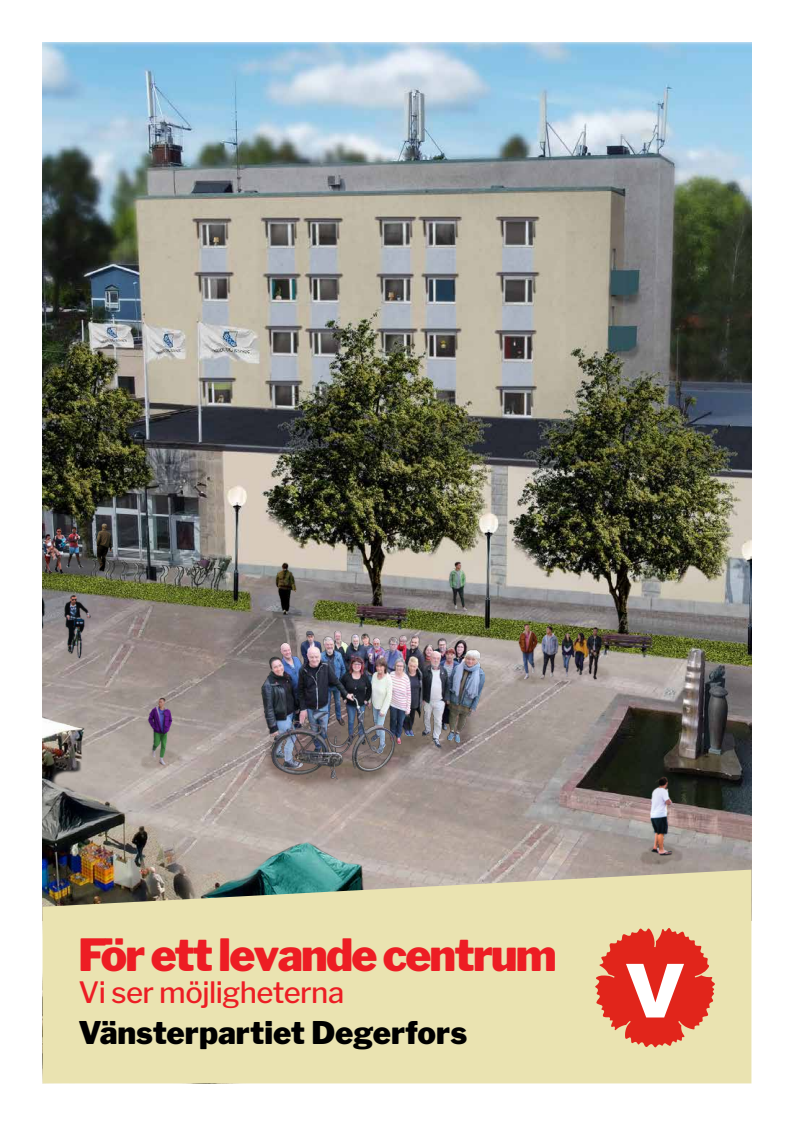
<style>
.page{position:relative;width:794px;height:1126px;background:#fff}
.page>*{position:absolute;margin:0;border:0;box-sizing:border-box;transform-origin:0 0}
.t1{font:900 44px "Libre Franklin";letter-spacing:-.04em;color:#ed1d24}
.t2{font:900 31px "Libre Franklin";color:#000}
.t3{font:500 29.2px "Libre Franklin";letter-spacing:-.015em;color:#ed1d24}
</style>
<div class="page">
<img style="left:43px;top:43px;width:708px;height:826px">
<img style="left:43px;top:712px;width:382px;height:157px">
<img style="left:138px;top:744px;width:47px;height:31px">
<img style="left:638px;top:840px;width:46px;height:29px">
<img style="left:444px;top:594px;width:33px;height:22px">
<img style="left:270px;top:602px;width:34px;height:22px">
<img style="left:43px;top:542px;width:93px;height:47px">
<img style="left:257px;top:668px;width:222px;height:126px">
<img style="left:43px;top:514px;width:46px;height:60px">
<img style="left:261px;top:631px;width:224px;height:148px">
<img style="left:507px;top:649px;width:108px;height:48px">
<svg style="left:43px;top:869px;width:708px;height:214px;background:#ded8aa"></svg>
<svg style="left:595px;top:927px;width:120px;height:120px;background:#e6735e"></svg>
<img style="left:74px;top:594px;width:22px;height:69px">
<img style="left:43px;top:586px;width:31px;height:89px">
<img style="left:96px;top:523px;width:17px;height:48px">
<img style="left:276px;top:563px;width:23px;height:51px">
<img style="left:649px;top:776px;width:23px;height:79px">
<img style="left:519px;top:624px;width:83px;height:55px">
<img style="left:145px;top:697px;width:27px;height:68px">
<img style="left:447px;top:559px;width:21px;height:52px">
<h1 class="t1" style="left:79px;top:928px;width:480px">För ett levande centrum</h1>
<p class="t3" style="left:79px;top:975px;width:267px">Vi ser möjligheterna</p>
<p class="t2" style="left:79px;top:1013px;width:390px">Vänsterpartiet Degerfors</p>
</div>
